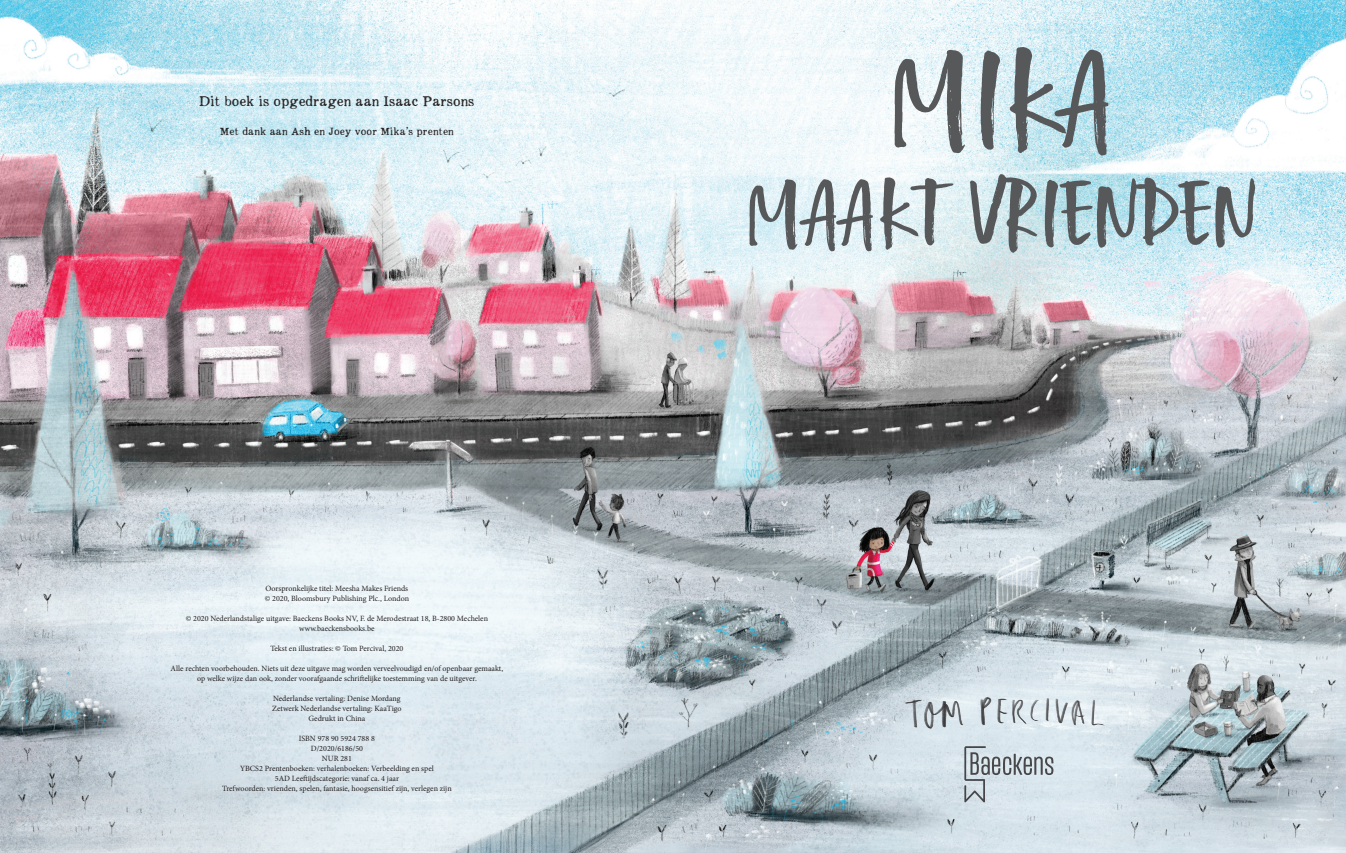
<style>
.page{position:relative;width:1346px;height:853px;background:#fff}
.page>*{position:absolute;margin:0;border:0;box-sizing:border-box;transform-origin:0 0}
.t1{font:129px "Human Nature";color:#57585a}
.t2{font:87.8px "Human Nature";letter-spacing:-.05em;color:#57585a}
.t3{font:500 14px "Appareo";color:#231f20}
.t4{font:500 10.5px "Appareo";letter-spacing:.01em;color:#231f20}
.t5{font:8px/10px "Minion Pro";color:#231f20;text-align:center}
</style>
<div class="page">
<img style="left:0;top:0;width:1345px;height:852px">
<img style="left:904px;top:697px;width:200px;height:31px">
<svg style="left:964px;top:745px;width:89px;height:57px"></svg>
<h3 class="t3" style="left:199px;top:92px;width:277px">Dit boek is opgedragen aan Isaac Parsons</h3>
<h3 class="t4" style="left:220px;top:125px;width:235px">Met dank aan Ash en Joey voor Mika’s prenten</h3>
<p class="t5" style="left:265px;top:583px;width:146px;text-align:left">Oorspronkelijke titel: Meesha Makes Friends © 2020, Bloomsbury Publishing Plc., London</p>
<p class="t5" style="left:186px;top:613px;width:304px">© 2020 Nederlandstalige uitgave: Baeckens Books NV, F. de Merodestraat 18, B-2800 Mechelen www.baeckensbooks.be</p>
<p class="t5" style="left:270px;top:643px;width:135px">Tekst en illustraties: © Tom Percival, 2020</p>
<p class="t5" style="left:171px;top:663px;width:334px">Alle rechten voorbehouden. Niets uit deze uitgave mag worden verveelvoudigd en/of openbaar gemaakt, op welke wijze dan ook, zonder voorafgaande schriftelijke toestemming van de uitgever.</p>
<p class="t5" style="left:272px;top:693px;width:131px">Nederlandse vertaling: Denise Mordang<br>Zetwerk Nederlandse vertaling: KaaTigo<br>Gedrukt in China</p>
<p class="t5" style="left:222px;top:733px;width:231px">ISBN 978 90 5924 788 8<br>D/2020/6186/50<br>NUR 281<br>YBCS2 Prentenboeken: verhalenboeken: Verbeelding en spel<br>5AD Leeftijdscategorie: vanaf ca. 4 jaar<br>Trefwoorden: vrienden, spelen, fantasie, hoogsensitief zijn, verlegen zijn</p>
<h1 class="t1" style="left:886px;top:39px;width:233px">MIKA</h1>
<h2 class="t2" style="left:743px;top:172px;width:518px">MAAKT VRIENDEN</h2>
</div>
